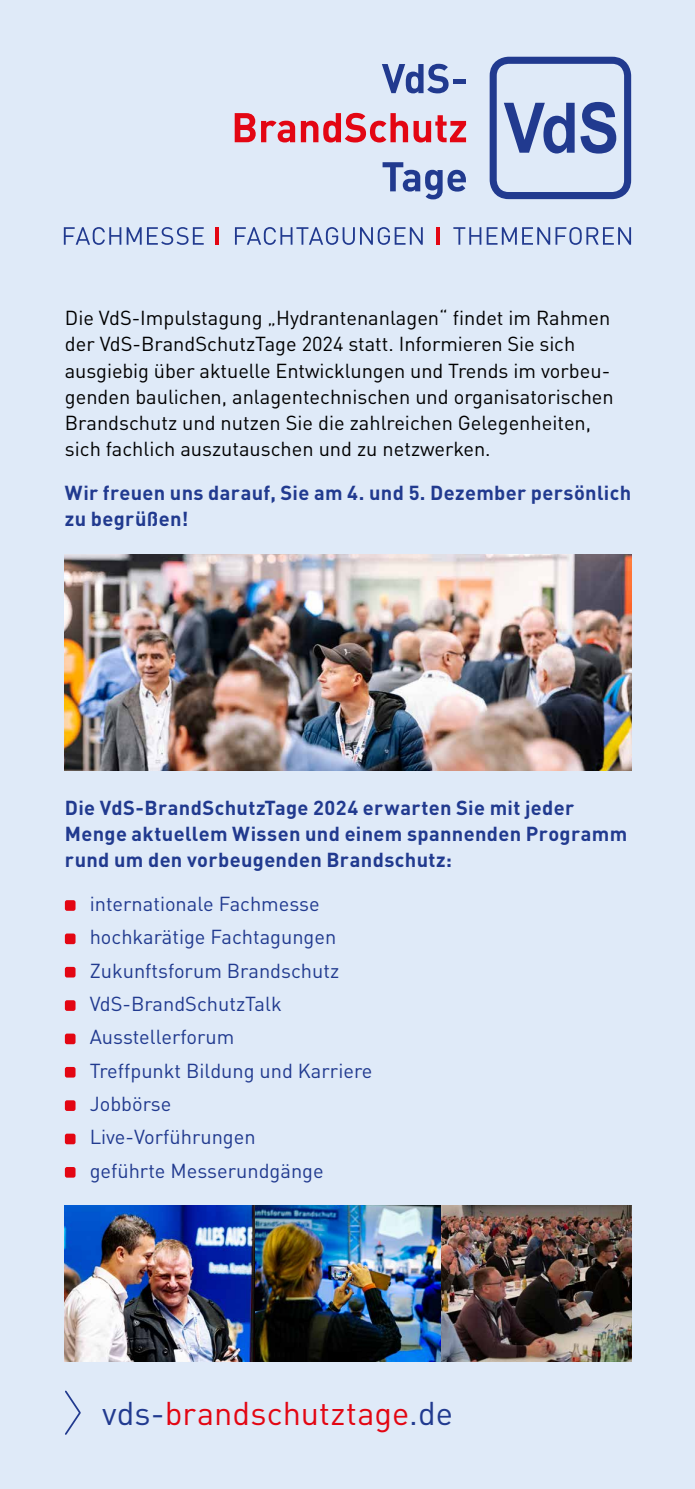
<style>
.page{position:relative;width:695px;height:1489px;background:#fff}
.page>*{position:absolute;margin:0;border:0;box-sizing:border-box;transform-origin:0 0}
.t1{font:32.5px "DIN Pro";color:#e30613}
.t2{font:20px/26.2px "DIN Pro";color:#000}
.t3{font:700 20px/26.2px "DIN Pro";letter-spacing:.015em;color:#213a8f}
.t4{font:20px/33.2px "DIN Pro";color:#213a8f}
.s1{color:#213a8f}
</style>
<div class="page">
<div style="left:0;top:0;width:694px;height:1488px;background:#dfeaf8"></div>
<svg style="left:489px;top:57px;width:142px;height:142px"></svg>
<svg style="left:382px;top:64px;width:66px;height:29px"></svg>
<div style="left:453px;top:79px;width:12px;height:5px;background:#213a8f"></div>
<svg style="left:235px;top:113px;width:60px;height:29px"></svg>
<svg style="left:301px;top:113px;width:165px;height:29px"></svg>
<svg style="left:382px;top:162px;width:84px;height:37px"></svg>
<svg style="left:453px;top:227px;width:178px;height:18px"></svg>
<hr style="left:436px;top:227px;width:3px;height:18px;background:#e30613">
<svg style="left:235px;top:227px;width:187px;height:18px"></svg>
<hr style="left:216px;top:227px;width:3px;height:18px;background:#e30613">
<svg style="left:64px;top:227px;width:140px;height:18px"></svg>
<div style="left:65px;top:900px;width:10px;height:10px;background:#e30613;border-radius:2px"></div>
<div style="left:65px;top:933px;width:10px;height:11px;background:#e30613;border-radius:2px"></div>
<div style="left:65px;top:966px;width:10px;height:11px;background:#e30613;border-radius:2px"></div>
<div style="left:65px;top:1000px;width:10px;height:10px;background:#e30613;border-radius:2px"></div>
<div style="left:65px;top:1033px;width:10px;height:11px;background:#e30613;border-radius:2px"></div>
<div style="left:65px;top:1066px;width:10px;height:11px;background:#e30613;border-radius:2px"></div>
<div style="left:65px;top:1100px;width:10px;height:10px;background:#e30613;border-radius:2px"></div>
<div style="left:65px;top:1133px;width:10px;height:11px;background:#e30613;border-radius:2px"></div>
<div style="left:65px;top:1166px;width:10px;height:11px;background:#e30613;border-radius:2px"></div>
<svg style="left:65px;top:1390px;width:16px;height:45px"></svg>
<img style="left:65px;top:554px;width:566px;height:216px">
<img style="left:254px;top:1205px;width:187px;height:156px">
<img style="left:65px;top:1205px;width:189px;height:156px">
<img style="left:441px;top:1205px;width:190px;height:156px">
<p class="t2" style="left:65px;top:303px;width:550px">Die VdS-Impulstagung „Hydrantenanlagen“ findet im Rahmen der VdS-BrandSchutzTage 2024 statt. Informieren Sie sich ausgiebig über aktuelle Entwicklungen und Trends im vorbeu&shy;genden baulichen, anlagentechnischen und organisatorischen Brandschutz und nutzen Sie die zahlreichen Gelegenheiten, sich fachlich auszutauschen und zu netzwerken.</p>
<p class="t3" style="left:65px;top:477px;width:567px">Wir freuen uns darauf, Sie am 4. und 5. Dezember persönlich zu begrüßen!</p>
<p class="t3" style="left:65px;top:791px;width:563px">Die VdS-BrandSchutzTage 2024 erwarten Sie mit jeder<br>Menge aktuellem Wissen und einem spannenden Programm rund um den vorbeugenden Brandschutz:</p>
<p class="t4" style="left:90px;top:885px;width:284px">internationale Fachmesse hochkarätige Fachtagungen<br>Zukunftsforum Brandschutz<br>VdS-BrandSchutzTalk<br>Ausstellerforum<br>Treffpunkt Bildung und Karriere<br>Jobbörse<br>Live-Vorführungen<br>geführte Messerundgänge</p>
<h1 class="t1" style="left:102px;top:1387px;width:352px"><span class="s1">vds-</span>brandschutztage<span class="s1">.de</span></h1>
</div>
